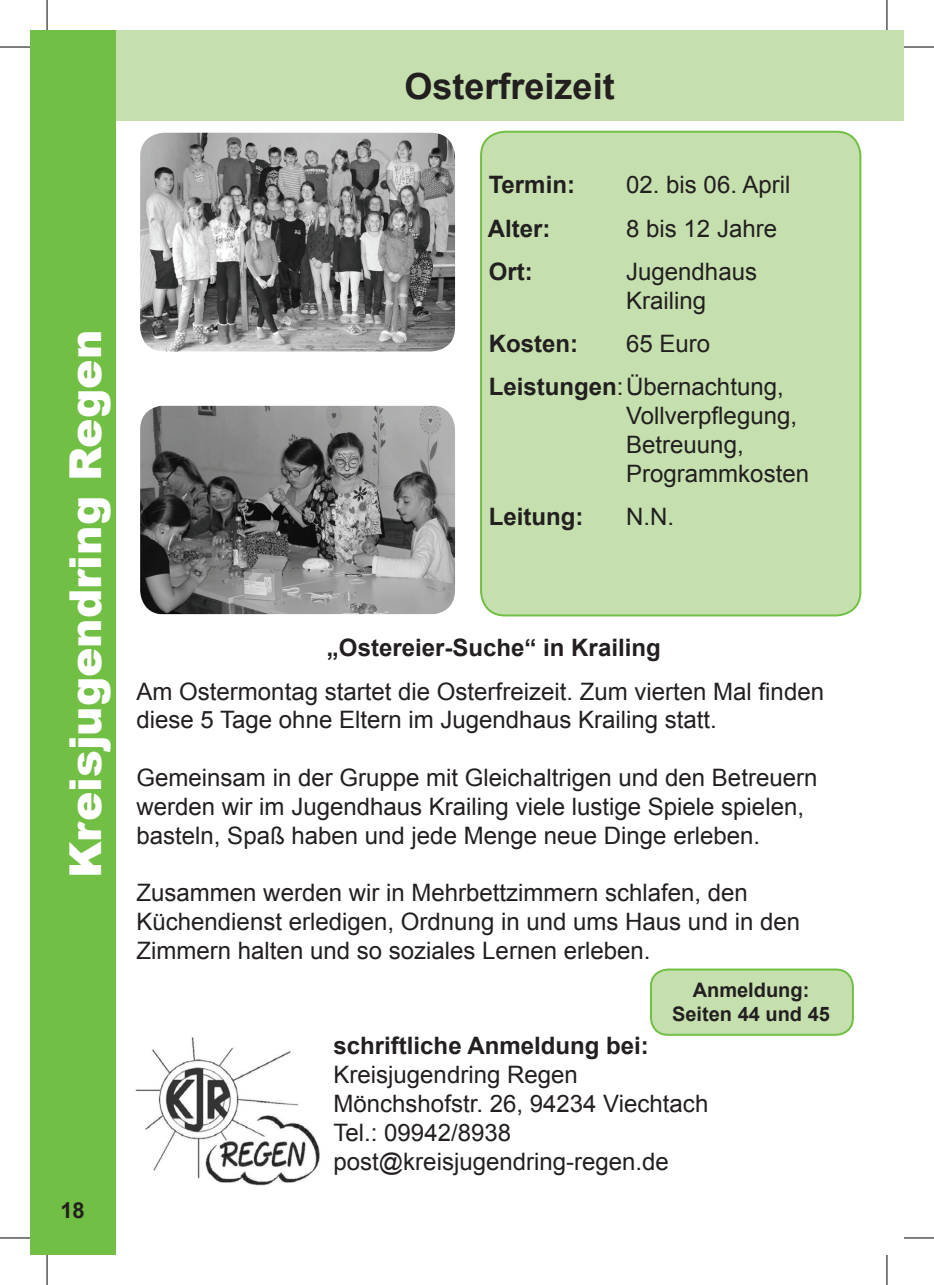
<style>
.page{position:relative;width:934px;height:1285px;background:#fff}
.page>*{position:absolute;margin:0;border:0;box-sizing:border-box;transform-origin:0 0}
.t1{font:900 44px "Arial";color:#fff}
.t2{font:700 36px "Arial";color:#231f20}
.t3{font:24px/28.8px "Arial";color:#231f20}
.t4{font:700 24px "Arial";color:#231f20}
.t5{font:700 22px "Arial";color:#231f20}
.t6{font:700 20px/24px "Arial";color:#231f20;text-align:center}
.s1{font-weight:700}
</style>
<div class="page">
<div style="left:115px;top:30px;width:788px;height:91px;background:#c5e0ae"></div>
<div style="left:30px;top:30px;width:85px;height:1225px;background:#71bf44"></div>
<div style="left:481px;top:132px;width:379px;height:483px;background:#c5e0ae;border-radius:24px"></div>
<div style="left:480px;top:131px;width:381px;height:485px;border:2px solid #71bf44;border-radius:24px"></div>
<img style="left:140px;top:406px;width:315px;height:208px">
<img style="left:140px;top:133px;width:315px;height:218px">
<img style="left:135px;top:1037px;width:185px;height:149px">
<div style="left:650px;top:969px;width:202px;height:65px;background:#c5e0ae;border-radius:17px"></div>
<div style="left:649px;top:968px;width:204px;height:67px;border:2px solid #71bf44;border-radius:17px"></div>
<hr style="left:0;top:47px;width:30px;height:1px;background:#000">
<hr style="left:903px;top:47px;width:30px;height:1px;background:#000">
<hr style="left:0;top:1237px;width:30px;height:1px;background:#000">
<hr style="left:903px;top:1237px;width:30px;height:1px;background:#000">
<hr style="left:47px;top:0;width:1px;height:30px;background:#000">
<hr style="left:47px;top:1255px;width:1px;height:30px;background:#000">
<hr style="left:886px;top:0;width:1px;height:30px;background:#000">
<hr style="left:886px;top:1255px;width:1px;height:30px;background:#000">
<h2 class="t2" style="left:404px;top:63px;width:212px">Osterfreizeit</h2>
<h1 class="t1" style="left:54px;top:878px;width:550px;rotate:-90deg">Kreisjugendring Regen</h1>
<p class="t5" style="left:60px;top:1195px;width:26px">18</p>
<p class="t4" style="left:488px;top:169px;width:88px">Termin:</p>
<p class="t3" style="left:626px;top:171px;width:166px">02. bis 06. April</p>
<p class="t4" style="left:487px;top:212px;width:64px">Alter:</p>
<p class="t3" style="left:626px;top:214px;width:152px">8 bis 12 Jahre</p>
<p class="t4" style="left:488px;top:255px;width:45px">Ort:</p>
<p class="t3" style="left:626px;top:257px;width:132px">Jugendhaus<br>Krailing</p>
<p class="t4" style="left:488px;top:327px;width:91px">Kosten:</p>
<p class="t3" style="left:488px;top:322px;width:296px;line-height:43.2px;text-indent:137px">65 Euro<br><span class="s1">Leistungen</span>:Übernachtung,</p>
<p class="t3" style="left:626px;top:401px;width:184px">Vollverpflegung,<br>Betreuung,<br>Programmkosten</p>
<p class="t4" style="left:488px;top:500px;width:96px">Leitung:</p>
<p class="t3" style="left:626px;top:502px;width:49px">N.N.</p>
<p class="t4" style="left:327px;top:632px;width:335px">„Ostereier-Suche“ in Krailing</p>
<p class="t3" style="left:136px;top:677px;width:688px">Am Ostermontag startet die Osterfreizeit. Zum vierten Mal finden diese 5 Tage ohne Eltern im Jugendhaus Krailing statt.</p>
<p class="t3" style="left:136px;top:763px;width:682px">Gemeinsam in der Gruppe mit Gleichaltrigen und den Betreuern werden wir im Jugendhaus Krailing viele lustige Spiele spielen, basteln, Spaß haben und jede Menge neue Dinge erleben.</p>
<p class="t3" style="left:136px;top:878px;width:665px">Zusammen werden wir in Mehrbettzimmern schlafen, den<br>Küchendienst erledigen, Ordnung in und ums Haus und in den<br>Zimmern halten und so soziales Lernen erleben.</p>
<p class="t6" style="left:671px;top:979px;width:159px">Anmeldung:<br>Seiten 44 und 45</p>
<p class="t4" style="left:333px;top:1030px;width:317px">schriftliche Anmeldung bei:</p>
<p class="t3" style="left:333px;top:1060px;width:376px">Kreisjugendring Regen<br>Mönchshofstr. 26, 94234 Viechtach<br>Tel.: 09942/8938 post@kreisjugendring-regen.de</p>
</div>
